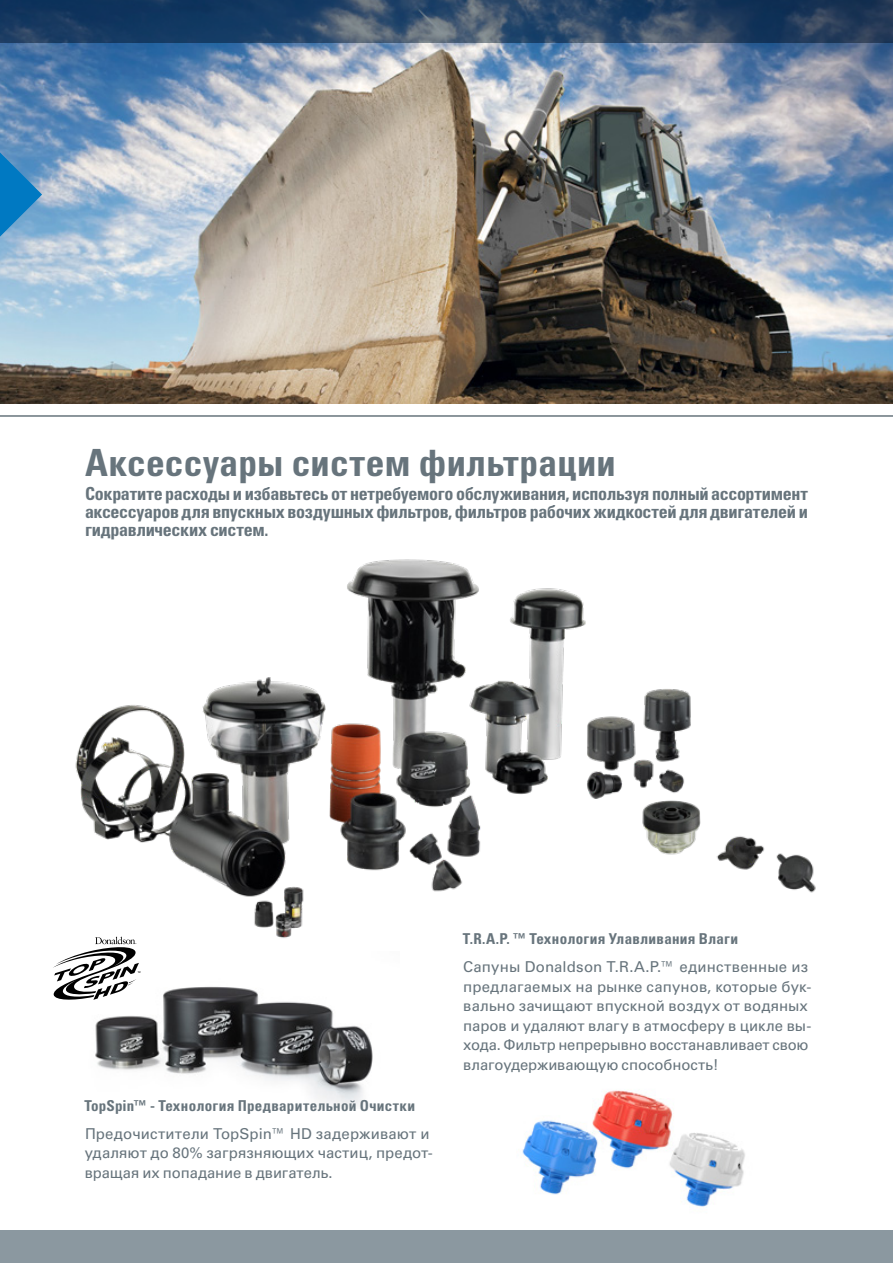
<style>
.page{position:relative;width:893px;height:1263px;background:#fff}
.page>*{position:absolute;margin:0;border:0;box-sizing:border-box;transform-origin:0 0}
.t1{font:37.5px "Univers LTCYR 67 Bold Cond";letter-spacing:.005em;color:#67747c}
.t2{font:18px/18px "Univers LTCYR 67 Bold Cond";letter-spacing:-.015em;color:#67747c;text-align:justify}
.Body{font:15px/19.5px "Univers LTCYR 55 Roman";color:#67747c}
.t3{font:15px "Univers LTCYR 67 Bold Cond";letter-spacing:.02em;color:#67747c}
</style>
<div class="page">
<div style="left:0;top:1230px;width:893px;height:33px;background:#8b98a0"></div>
<hr style="left:0;top:415px;width:893px;height:2px;background:#67747c">
<img style="left:0;top:43px;width:893px;height:361px">
<svg style="left:0;top:152px;width:42px;height:85px"></svg>
<svg style="left:0;top:0;width:893px;height:43px"></svg>
<img style="left:95px;top:971px;width:278px;height:135px">
<svg style="left:53px;top:952px;width:87px;height:49px"></svg>
<img style="left:522px;top:1120px;width:73px;height:75px">
<img style="left:585px;top:1090px;width:88px;height:83px">
<img style="left:664px;top:1125px;width:81px;height:83px">
<img style="left:335px;top:559px;width:146px;height:333px">
<img style="left:596px;top:689px;width:105px;height:166px">
<img style="left:458px;top:559px;width:138px;height:271px">
<img style="left:75px;top:677px;width:260px;height:275px">
<img style="left:716px;top:836px;width:100px;height:57px">
<h3 class="t1" style="left:85px;top:439px;width:532px">Аксессуары систем фильтрации</h3>
<h4 class="t2" style="left:85px;top:485px;width:724px">Сократите расходы и избавьтесь от нетребуемого обслуживания, используя полный ассортимент аксессуаров для впускных воздушных фильтров, фильтров рабочих жидкостей для двигателей и гидравлических систем.</h4>
<h5 class="t3" style="left:84px;top:1096px;width:332px">TopSpin™ - Технология Предварительной Очистки</h5>
<p class="Body" style="left:85px;top:1123px;width:350px">Предочистители TopSpin™ HD задерживают и удаляют до 80% загрязняющих частиц, предот&shy;вращая их попадание в двигатель.</p>
<h5 class="t3" style="left:463px;top:929px;width:277px">T.R.A.P. ™ Технология Улавливания Влаги</h5>
<p class="Body" style="left:463px;top:956px;width:350px">Сапуны Donaldson T.R.A.P.™ единственные из предлагаемых на рынке сапунов, которые бук&shy;вально зачищают впускной воздух от водяных паров и удаляют влагу в атмосферу в цикле вы&shy;хода. Фильтр непрерывно восстанавливает свою влагоудерживающую способность!</p>
</div>
